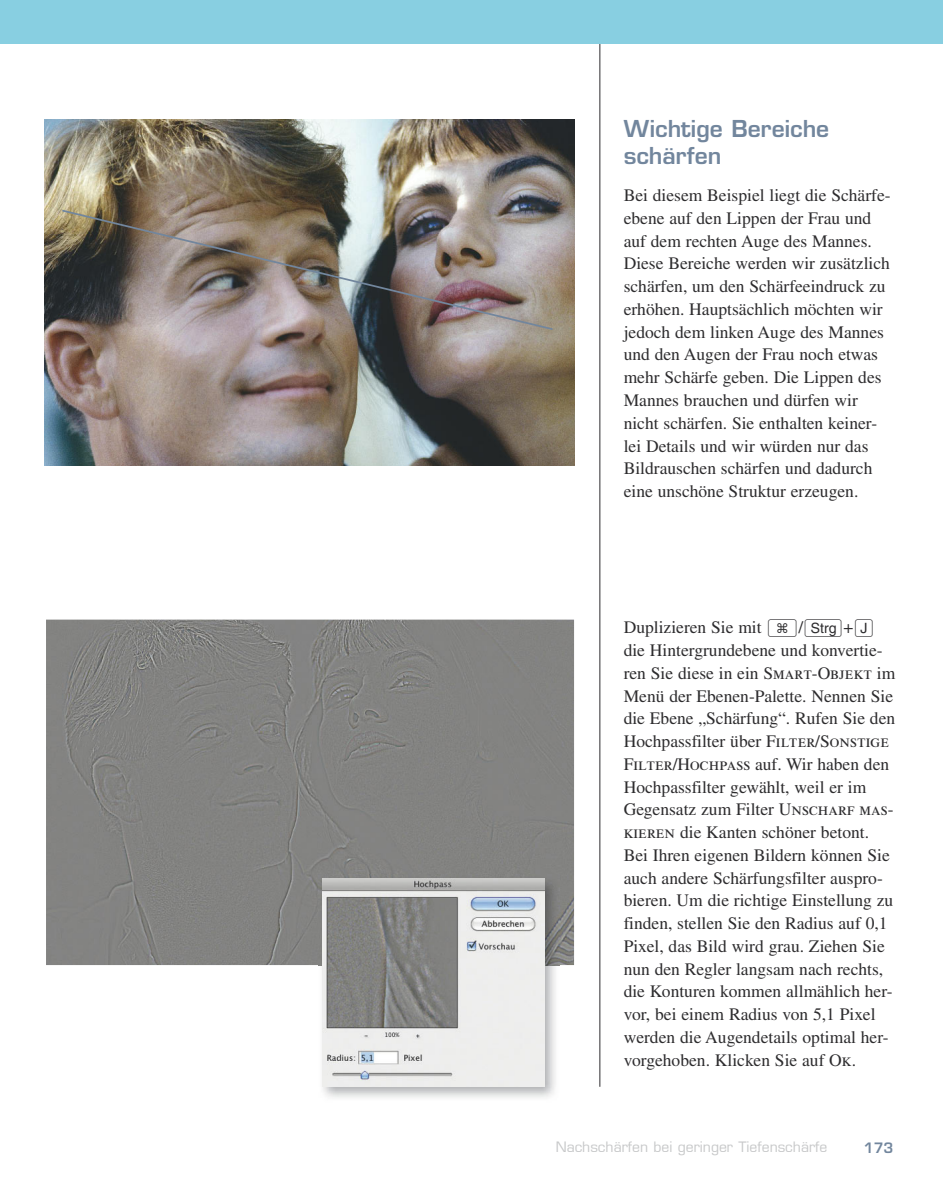
<style>
.page{position:relative;width:943px;height:1191px;background:#fff}
.page>*{position:absolute;margin:0;border:0;box-sizing:border-box;transform-origin:0 0}
.t1{font:600 22.75px/26.2px "Eurostile LT";color:#72869d}
.t2{font:17.5px/22.8px "Times";color:#2d2c2e}
.t3{font:17.5px "Times Roman SC";color:#2d2c2e}
.t4{font:14px "Eurostile";color:#c7c8c9}
.t5{font:600 14px "Eurostile LT";color:#72869d}
.s1{font-family:"Keyboard Full Normal"}
.s2{font-family:"Times Roman SC"}
.s3{font-family:"Times"}
</style>
<div class="page">
<hr style="left:599px;top:36px;width:1px;height:1050px;background:#2d2c2e">
<div style="left:0;top:0;width:943px;height:43px;background:#88cfe1"></div>
<img style="left:46px;top:619px;width:528px;height:346px">
<img style="left:318px;top:874px;width:241px;height:224px">
<img style="left:322px;top:879px;width:222px;height:207px">
<img style="left:44px;top:119px;width:530px;height:346px">
<img style="left:60px;top:208px;width:494px;height:123px">
<h1 class="t1" style="left:623px;top:116px;width:207px">Wichtige Bereiche schärfen</h1>
<p class="t2" style="left:623px;top:184px;width:268px">Bei diesem Beispiel liegt die Schärfe&shy;ebene auf den Lippen der Frau und auf dem rechten Auge des Mannes.<br>Diese Bereiche werden wir zusätzlich schärfen, um den Schärfeeindruck zu erhöhen. Hauptsächlich möchten wir jedoch dem linken Auge des Mannes und den Augen der Frau noch etwas mehr Schärfe geben. Die Lippen des Mannes brauchen und dürfen wir nicht schärfen. Sie enthalten keiner&shy;lei Details und wir würden nur das Bildrauschen schärfen und dadurch eine unschöne Struktur erzeugen.</p>
<p class="t2" style="left:623px;top:616px;width:273px">Duplizieren Sie mit <span class="s1">¿</span>/<span class="s1">Ÿ</span>+<span class="s1">J </span>die Hintergrundebene und konvertie&shy;ren Sie diese in ein <span class="s2">Smart-Objekt</span> im Menü der Ebenen-Palette. Nennen Sie die Ebene „Schärfung“. Rufen Sie den Hochpassfilter über <span class="s2">Filter/Sonstige</span></p>
<p class="t3" style="left:623px;top:754px;width:267px">Filter/Hochpass <span class="s3">auf. Wir haben den</span></p>
<p class="t2" style="left:623px;top:775px;width:271px">Hochpassfilter gewählt, weil er im Gegensatz zum Filter <span class="s2">Unscharf mas&shy;kieren</span> die Kanten schöner betont.<br>Bei Ihren eigenen Bildern können Sie auch andere Schärfungsfilter auspro&shy;bieren. Um die richtige Einstellung zu finden, stellen Sie den Radius auf 0,1<br>Pixel, das Bild wird grau. Ziehen Sie nun den Regler langsam nach rechts, die Konturen kommen allmählich her&shy;vor, bei einem Radius von 5,1 Pixel werden die Augendetails optimal her&shy;vorgehoben. Klicken Sie auf <span class="s2">Ok</span>.</p>
<p class="t4" style="left:555px;top:1138px;width:273px">Nachschärfen bei geringer Tiefenschärfe</p>
<p class="t5" style="left:863px;top:1138px;width:31px">173</p>
</div>
